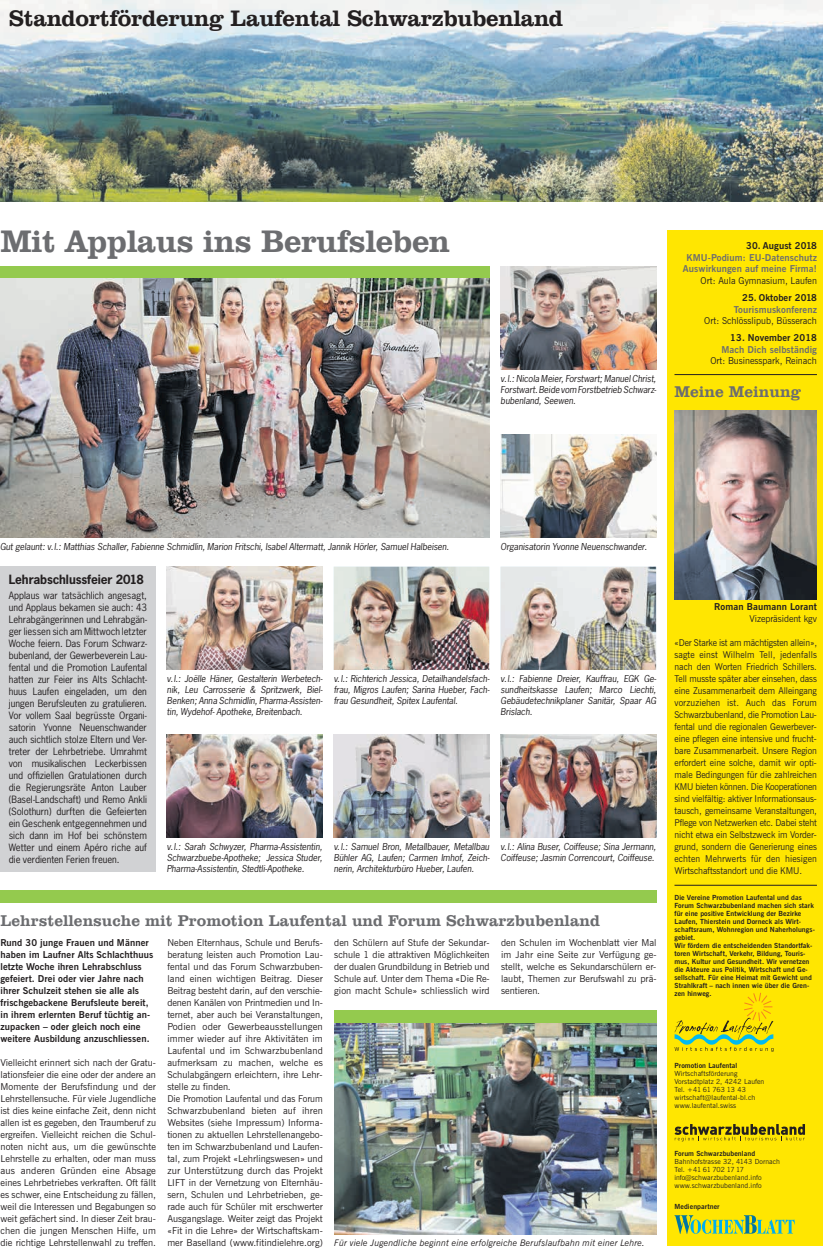
<style>
.page{position:relative;width:823px;height:1248px;background:#fff}
.page>*{position:absolute;margin:0;border:0;box-sizing:border-box;transform-origin:0 0}
.t1{font:800 32px "Clarendon BT";letter-spacing:-.015em;color:#6c6d70}
.t2{font:800 23px "Clarendon BT";letter-spacing:-.015em;color:#231f20}
.t3{font:800 16px "Clarendon BT";color:#6c6d70}
.t4{font:700 12px "News Gothic";letter-spacing:-.01em;color:#231f20}
.t5{font:9.6px "News Gothic BT";letter-spacing:.01em;color:#231f20}
.t6{font:9.5px/12px "News Gothic BT";color:#231f20;text-align:justify}
.t7{font:9.5px/12px "News Gothic";letter-spacing:-.005em;color:#231f20;text-align:justify}
.t8{font:700 9.5px/12px "News Gothic BT";letter-spacing:.01em;color:#231f20}
.t9{font:700 9.5px/11.5px "News Gothic BT";letter-spacing:.01em;color:#6c6d70;text-align:center}
.t10{font:9.4px/12px "News Gothic BT";letter-spacing:-.005em;color:#231f20;text-align:justify;scale:.95 1}
.t11{font:9.4px "News Gothic BT";letter-spacing:-.005em;color:#231f20}
.t12{font:italic 9px/11px "News Gothic";letter-spacing:-.005em;color:#231f20;text-align:justify}
.t13{font:italic 9px "News Gothic BT";color:#231f20}
.t14{font:700 7px/8px "News Gothic BT";letter-spacing:.01em;color:#231f20}
.t15{font:7px/8px "News Gothic BT";letter-spacing:.01em;color:#231f20}
.s1{font-style:normal;font-size:9.5px}
</style>
<div class="page">
<div style="left:667px;top:230px;width:155px;height:1015px;background:#ffe601"></div>
<div style="left:0;top:266px;width:489px;height:12px;background:#94ca4e"></div>
<div style="left:0;top:890px;width:656px;height:12px;background:#94ca4e"></div>
<svg style="left:674px;top:992px;width:99px;height:59px"></svg>
<svg style="left:674px;top:1124px;width:130px;height:17px"></svg>
<svg style="left:674px;top:1215px;width:120px;height:18px"></svg>
<img style="left:674px;top:410px;width:142px;height:189px">
<hr style="left:674px;top:374px;width:142px;height:1px;background:#231f20">
<hr style="left:674px;top:884px;width:142px;height:1px;background:#231f20">
<img style="left:334px;top:1022px;width:322px;height:211px">
<div style="left:334px;top:1010px;width:322px;height:12px;background:#94ca4e"></div>
<div style="left:0;top:566px;width:155px;height:306px;background:#d1d2d4"></div>
<img style="left:0;top:0;width:822px;height:201px">
<img style="left:500px;top:266px;width:155px;height:103px">
<img style="left:167px;top:566px;width:155px;height:104px">
<img style="left:167px;top:734px;width:155px;height:103px">
<img style="left:333px;top:566px;width:156px;height:104px">
<img style="left:333px;top:734px;width:156px;height:103px">
<img style="left:500px;top:434px;width:155px;height:103px">
<img style="left:500px;top:566px;width:155px;height:104px">
<img style="left:500px;top:734px;width:155px;height:103px">
<img style="left:0;top:278px;width:489px;height:259px">
<h2 class="t2" style="left:9px;top:4px;width:555px">Standortförderung Laufental Schwarzbubenland</h2>
<h1 class="t1" style="left:0;top:221px;width:451px">Mit Applaus ins Berufsleben</h1>
<p class="t12" style="left:500px;top:372px;width:157px">v. l.: Nicola Meier, Forstwart; Manuel Christ, Forstwart. Beide vom Forstbetrieb Schwarz&shy;bubenland, Seewen.</p>
<p class="t8" style="left:745px;top:240px;width:72px">30. August 2018</p>
<p class="t9" style="left:682px;top:252px;width:135px">KMU-Podium: EU-Datenschutz<br>Auswirkungen auf meine Firma!</p>
<p class="t6" style="left:700px;top:274px;width:118px">Ort: Aula Gymnasium, Laufen</p>
<p class="t8" style="left:741px;top:292px;width:76px">25. Oktober 2018</p>
<p class="t9" style="left:733px;top:303px;width:84px">Tourismuskonferenz</p>
<p class="t6" style="left:703px;top:315px;width:114px">Ort: Schlösslipub, Büsserach</p>
<p class="t8" style="left:729px;top:332px;width:88px">13. November 2018</p>
<p class="t9" style="left:721px;top:344px;width:97px">Mach Dich selbständig</p>
<p class="t6" style="left:710px;top:355px;width:108px">Ort: Businesspark, Reinach</p>
<h3 class="t3" style="left:674px;top:382px;width:128px">Meine Meinung</h3>
<p class="t12" style="left:0;top:541px;width:450px">Gut gelaunt: v. l.: Matthias Schaller, Fabienne Schmidlin, Marion Fritschi, Isabel Altermatt, Jannik Hörler, Samuel Halbeisen.</p>
<p class="t12" style="left:500px;top:540px;width:148px">Organisatorin Yvonne Neuenschwander.</p>
<p class="t4" style="left:9px;top:571px;width:136px">Lehrabschlussfeier 2018</p>
<p class="t7" style="left:9px;top:589px;width:140px">Applaus war tatsächlich angesagt, und Applaus bekamen sie auch: 43<br>Lehrabgängerinnen und Lehrabgän&shy;ger liessen sich am Mittwoch letzter Woche feiern. Das Forum Schwarz&shy;bubenland, der Gewerbeverein Lau&shy;fental und die Promotion Laufental hatten zur Feier ins Alts Schlacht&shy;huus Laufen eingeladen, um den jungen Berufsleuten zu gratulieren.<br>Vor vollem Saal begrüsste Organi&shy;satorin Yvonne Neuenschwander auch sichtlich stolze Eltern und Ver&shy;treter der Lehrbetriebe. Umrahmt von musikalischen Leckerbissen und offiziellen Gratulationen durch die Regierungsräte Anton Lauber (Basel-Landschaft) und Remo Ankli (Solothurn) durften die Gefeierten ein Geschenk entgegennehmen und sich dann im Hof bei schönstem Wetter und einem Apéro riche auf die verdienten Ferien freuen.</p>
<p class="t12" style="left:167px;top:673px;width:157px">v. l.: Joëlle Häner, Gestalterin Werbetech&shy;nik, Leu Carrosserie &amp; Spritzwerk, Biel-Benken; Anna Schmidlin, Pharma-Assisten&shy;tin, Wydehof- Apotheke, Breitenbach.</p>
<p class="t12" style="left:333px;top:673px;width:157px">v. l.: Richterich Jessica, Detailhandelsfach&shy;frau, Migros Laufen; Sarina Hueber, Fach&shy;frau Gesundheit, Spitex Laufental.</p>
<p class="t12" style="left:500px;top:673px;width:157px">v. l.: Fabienne Dreier, Kauffrau, EGK Ge&shy;sundheitskasse Laufen; Marco Liechti, Gebäudetechnikplaner Sanitär, Spaar AG Brislach.</p>
<p class="t12" style="left:167px;top:841px;width:157px">v. l.: Sarah Schwyzer, Pharma-Assistentin, Schwarzbuebe-Apotheke; Jessica Studer, Pharma-Assistentin, Stedtli-Apotheke.</p>
<p class="t12" style="left:333px;top:841px;width:157px">v. l.: Samuel Bron, Metallbauer, Metallbau Bühler AG, Laufen; Carmen Imhof, Zeich&shy;nerin, Architekturbüro Hueber, Laufen.</p>
<p class="t12" style="left:500px;top:841px;width:157px">v. l.: Alina Buser, Coiffeuse; Sina Jermann,<br>Coiffeuse; Jasmin Correncourt, Coiffeuse.</p>
<h3 class="t3" style="left:0;top:910px;width:600px">Lehrstellensuche mit Promotion Laufental und Forum Schwarzbubenland</h3>
<p class="t6" style="left:334px;top:936px;width:157px">den Schülern auf Stufe der Sekundar&shy;schule 1 die attraktiven Möglichkeiten der dualen Grundbildung in Betrieb und Schule auf. Unter dem Thema «Die Re&shy;gion macht Schule» schliesslich wird</p>
<p class="t6" style="left:501px;top:936px;width:157px">den Schulen im Wochenblatt vier Mal im Jahr eine Seite zur Verfügung ge&shy;stellt, welche es Sekundarschülern er&shy;laubt, Themen zur Berufswahl zu prä&shy;sentieren.</p>
<p class="t6" style="left:167px;top:936px;width:157px">Neben Elternhaus, Schule und Berufs&shy;beratung leisten auch Promotion Lau&shy;fental und das Forum Schwarzbuben&shy;land einen wichtigen Beitrag. Dieser Beitrag besteht darin, auf den verschie&shy;denen Kanälen von Printmedien und In&shy;ternet, aber auch bei Veranstaltungen,</p>
<p class="t5" style="left:167px;top:1020px;width:157px">Podien oder Gewerbeausstellungen</p>
<p class="t6" style="left:167px;top:1032px;width:157px">immer wieder auf ihre Aktivitäten im Laufental und im Schwarzbubenland aufmerksam zu machen, welche es Schulabgängern erleichtern, ihre Lehr&shy;stelle zu finden.</p>
<p class="t11" style="left:167px;top:1092px;width:157px">Die Promotion Laufental und das Forum</p>
<p class="t6" style="left:167px;top:1104px;width:157px">Schwarzbubenland bieten auf ihren Web sites (siehe Impressum) Informa&shy;tionen zu aktuellen Lehrstellenangebo&shy;ten im Schwarzbubenland und Laufen&shy;tal, zum Projekt «Lehrlingswesen» und</p>
<p class="t5" style="left:167px;top:1164px;width:157px">zur Unterstützung durch das Projekt</p>
<p class="t6" style="left:167px;top:1176px;width:157px">LIFT in der Vernetzung von Elternhäu&shy;sern, Schulen und Lehrbetrieben, ge&shy;rade auch für Schüler mit erschwerter Ausgangslage. Weiter zeigt das Projekt «Fit in die Lehre» der Wirtschaftskam-</p>
<p class="t13" style="left:167px;top:1236px;width:478px"><span class="s1">mer Baselland (www.fitindielehre.org)</span> Für viele Jugendliche beginnt eine erfolgreiche Berufslaufbahn mit einer Lehre.</p>
<p class="t8" style="left:0;top:936px;width:154px">Rund 30 junge Frauen und Männer haben im Laufner Alts Schlachthuus letzte Woche ihren Lehrabschluss gefeiert. Drei oder vier Jahre nach ihrer Schulzeit stehen sie alle als frischgebackene Berufsleute bereit, in ihrem erlernten Beruf tüchtig an&shy;zupacken – oder gleich noch eine weitere Ausbildung anzuschliessen.</p>
<p class="t6" style="left:0;top:1056px;width:157px">Vielleicht erinnert sich nach der Gratu&shy;lationsfeier die eine oder der andere an Momente der Berufsfindung und der Lehrstellensuche. Für viele Jugendliche ist dies keine einfache Zeit, denn nicht allen ist es gegeben, den Traumberuf zu ergreifen. Vielleicht reichen die Schul&shy;noten nicht aus, um die gewünschte Lehrstelle zu erhalten, oder man muss</p>
<p class="t5" style="left:0;top:1164px;width:157px">aus anderen Gründen eine Absage</p>
<p class="t6" style="left:0;top:1176px;width:157px">eines Lehrbetriebes verkraften. Oft fällt es schwer, eine Entscheidung zu fällen, weil die Interessen und Begabungen so weit gefächert sind. In dieser Zeit brau&shy;chen die jungen Menschen Hilfe, um die richtige Lehrstellenwahl zu treffen.</p>
<p class="t8" style="left:713px;top:600px;width:104px">Roman Baumann Lorant</p>
<p class="t11" style="left:749px;top:612px;width:69px">Vizepräsident kgv</p>
<p class="t10" style="left:674px;top:636px;width:151px">«Der Starke ist am mächtigsten allein», sagte einst Wilhelm Tell, jedenfalls nach den Worten Friedrich Schillers.<br>Tell musste später aber einsehen, dass eine Zusammenarbeit dem Alleingang vorzuziehen ist. Auch das Forum Schwarzbubenland, die Promotion Lau&shy;fental und die regionalen Gewerbever&shy;eine pflegen eine intensive und frucht&shy;bare Zusammenarbeit. Unsere Region erfordert eine solche, damit wir opti&shy;male Bedingungen für die zahlreichen KMU bieten können. Die Kooperationen sind vielfältig: aktiver Informationsaus&shy;tausch, gemeinsame Veranstaltungen, Pflege von Netzwerken etc. Dabei steht nicht etwa ein Selbstzweck im Vorder&shy;grund, sondern die Generierung eines echten Mehrwerts für den hiesigen Wirtschaftsstandort und die KMU.</p>
<p class="t14" style="left:674px;top:893px;width:142px">Die Vereine Promotion Laufental und das Forum Schwarzbubenland machen sich stark für eine positive Entwicklung der Bezirke Laufen, Thierstein und Dorneck als Wirt&shy;schaftsraum, Wohnregion und Naherholungs&shy;gebiet.<br>Wir fördern die entscheidenden Standortfak&shy;toren Wirtschaft, Verkehr, Bildung, Touris&shy;mus, Kultur und Gesundheit. Wir vernetzen die Akteure aus Politik, Wirtschaft und Ge&shy;sellschaft. Für eine Heimat mit Gewicht und Strahlkraft – nach innen wie über die Gren&shy;zen hinweg.</p>
<p class="t14" style="left:674px;top:1061px;width:64px">Promotion Laufental</p>
<p class="t15" style="left:674px;top:1069px;width:91px">Wirtschaftsförderung<br>Vorstadtplatz 2, 4242 Laufen<br>Tel. +41 61 763 13 43 wirtschaft@laufental-bl.ch www.laufental.swiss</p>
<p class="t14" style="left:674px;top:1149px;width:82px">Forum Schwarzbubenland</p>
<p class="t15" style="left:674px;top:1157px;width:107px">Bahnhofstrasse 32, 4143 Dornach<br>Tel. +41 61 702 17 17 info@schwarzbubenland.info www.schwarzbubenland.info</p>
<p class="t14" style="left:674px;top:1202px;width:47px">Medienpartner</p>
</div>
